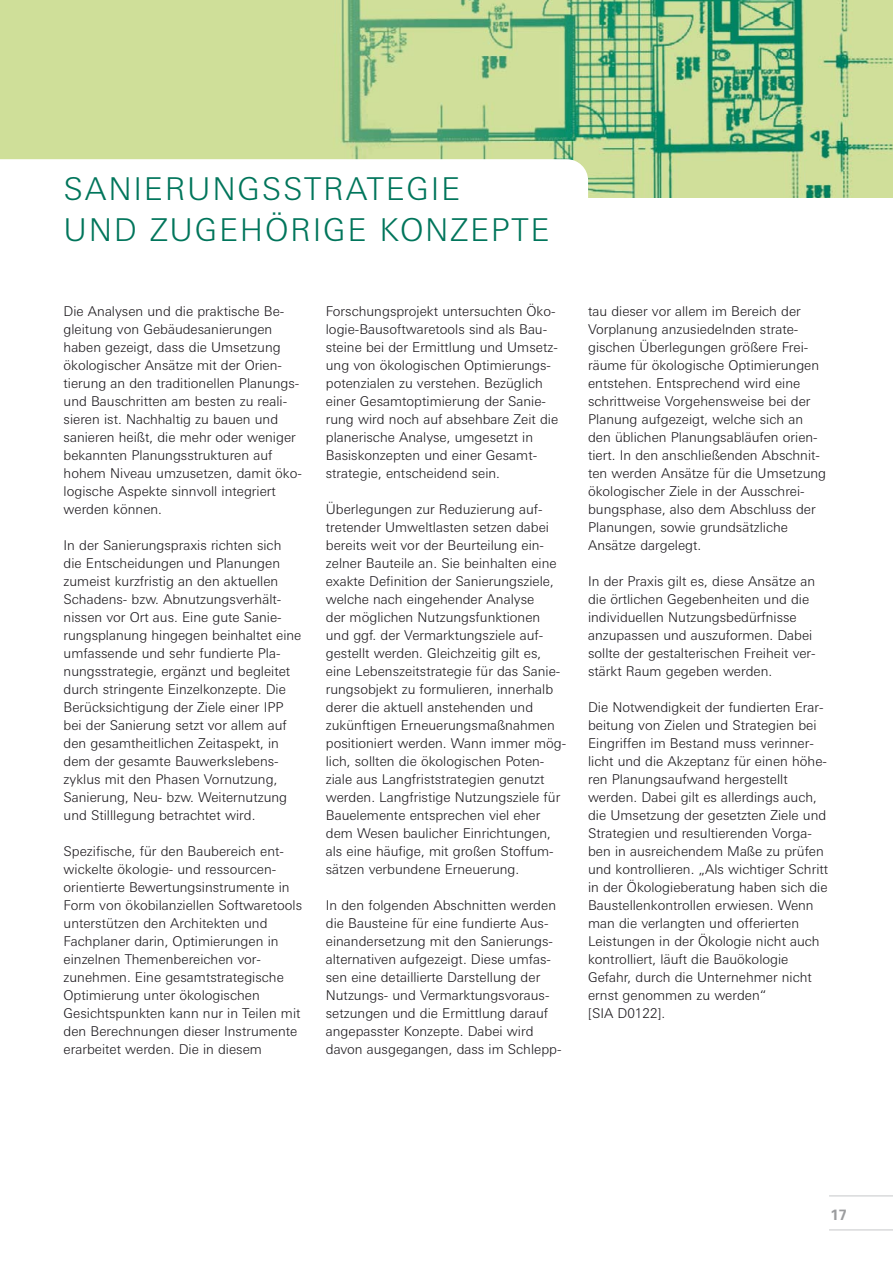
<style>
.page{position:relative;width:893px;height:1263px;background:#fff}
.page>*{position:absolute;margin:0;border:0;box-sizing:border-box;transform-origin:0 0}
.t1{font:300 31.5px/40.5px "Deu Ba Univers";letter-spacing:.055em;color:#00755b}
.t2{font:700 15px "Univers";color:#9c9d9f}
.t3{font:300 13.5px/18px "Deu Ba Univers";color:#1a171b}
</style>
<div class="page">
<div style="left:0;top:0;width:893px;height:197px;background:#cfdf99"></div>
<img style="left:341px;top:0;width:552px;height:197px">
<hr style="left:829px;top:1229px;width:64px;height:2px;background:#d9dadb">
<hr style="left:829px;top:1195px;width:64px;height:2px;background:#d9dadb">
<div style="left:0;top:159px;width:588px;height:38px;background:#fff"></div>
<h1 class="t1" style="left:64px;top:171px;width:487px">SANIERUNGSSTRATEGIE<br>UND ZUGEHÖRIGE KONZEPTE</h1>
<p class="t3" style="left:64px;top:303px;width:240px">Die Analysen und die praktische Be&shy;gleitung von Gebäudesanierungen haben gezeigt, dass die Umsetzung ökologischer Ansätze mit der Orien&shy;tierung an den traditionellen Planungs&shy;und Bauschritten am besten zu reali&shy;sieren ist. Nachhaltig zu bauen und sanieren heißt, die mehr oder weniger bekannten Planungsstrukturen auf hohem Niveau umzusetzen, damit öko&shy;logische Aspekte sinnvoll integriert werden können.</p>
<p class="t3" style="left:64px;top:537px;width:239px">In der Sanierungspraxis richten sich die Entscheidungen und Planungen zumeist kurzfristig an den aktuellen Schadens- bzw. Abnutzungsverhält&shy;nissen vor Ort aus. Eine gute Sanie&shy;rungsplanung hingegen beinhaltet eine umfassende und sehr fundierte Pla&shy;nungsstrategie, ergänzt und begleitet durch stringente Einzelkonzepte. Die Berücksichtigung der Ziele einer IPP bei der Sanierung setzt vor allem auf den gesamtheitlichen Zeitaspekt, in dem der gesamte Bauwerkslebens&shy;zyklus mit den Phasen Vornutzung, Sanierung, Neu- bzw. Weiternutzung und Stilllegung betrachtet wird.</p>
<p class="t3" style="left:64px;top:843px;width:240px">Spezifische, für den Baubereich ent&shy;wickelte ökologie- und ressourcen&shy;orientierte Bewertungsinstrumente in Form von ökobilanziellen Softwaretools unterstützen den Architekten und Fachplaner darin, Optimierungen in einzelnen Themenbereichen vor&shy;zunehmen. Eine gesamtstrategische Optimierung unter ökologischen Gesichtspunkten kann nur in Teilen mit den Berechnungen dieser Instrumente erarbeitet werden. Die in diesem</p>
<p class="t3" style="left:326px;top:303px;width:234px">Forschungsprojekt untersuchten Öko&shy;logie-Bausoftwaretools sind als Bau&shy;steine bei der Ermittlung und Umsetz&shy;ung von ökologischen Optimierungs&shy;potenzialen zu verstehen. Bezüglich einer Gesamtoptimierung der Sanie&shy;rung wird noch auf absehbare Zeit die planerische Analyse, umgesetzt in Basiskonzepten und einer Gesamt&shy;strategie, entscheidend sein.</p>
<p class="t3" style="left:326px;top:501px;width:242px">Überlegungen zur Reduzierung auf&shy;tretender Umweltlasten setzen dabei bereits weit vor der Beurteilung ein&shy;zelner Bauteile an. Sie beinhalten eine exakte Definition der Sanierungsziele, welche nach eingehender Analyse<br>der möglichen Nutzungsfunktionen und ggf. der Vermarktungsziele auf&shy;gestellt werden. Gleichzeitig gilt es, eine Lebenszeitstrategie für das Sanie&shy;rungsobjekt zu formulieren, innerhalb derer die aktuell anstehenden und zukünftigen Erneuerungsmaßnahmen positioniert werden. Wann immer mög&shy;lich, sollten die ökologischen Poten&shy;ziale aus Langfriststrategien genutzt werden. Langfristige Nutzungsziele für Bauelemente entsprechen viel eher dem Wesen baulicher Einrichtungen, als eine häufige, mit großen Stoffum&shy;sätzen verbundene Erneuerung.</p>
<p class="t3" style="left:326px;top:897px;width:237px">In den folgenden Abschnitten werden die Bausteine für eine fundierte Aus&shy;einandersetzung mit den Sanierungs&shy;alternativen aufgezeigt. Diese umfas&shy;sen eine detaillierte Darstellung der Nutzungs- und Vermarktungsvoraus&shy;setzungen und die Ermittlung darauf angepasster Konzepte. Dabei wird davon ausgegangen, dass im Schlepp-</p>
<p class="t3" style="left:588px;top:303px;width:240px">tau dieser vor allem im Bereich der Vorplanung anzusiedelnden strate&shy;gischen Überlegungen größere Frei&shy;räume für ökologische Optimierungen entstehen. Entsprechend wird eine schrittweise Vorgehensweise bei der Planung aufgezeigt, welche sich an den üblichen Planungsabläufen orien&shy;tiert. In den anschließenden Abschnit&shy;ten werden Ansätze für die Umsetzung ökologischer Ziele in der Ausschrei&shy;bungsphase, also dem Abschluss der Planungen, sowie grundsätzliche Ansätze dargelegt.</p>
<p class="t3" style="left:588px;top:573px;width:229px">In der Praxis gilt es, diese Ansätze an die örtlichen Gegebenheiten und die individuellen Nutzungsbedürfnisse anzupassen und auszuformen. Dabei sollte der gestalterischen Freiheit ver&shy;stärkt Raum gegeben werden.</p>
<p class="t3" style="left:588px;top:699px;width:242px">Die Notwendigkeit der fundierten Erar&shy;beitung von Zielen und Strategien bei Eingriffen im Bestand muss verinner&shy;licht und die Akzeptanz für einen höhe&shy;ren Planungsaufwand hergestellt werden. Dabei gilt es allerdings auch, die Umsetzung der gesetzten Ziele und Strategien und resultierenden Vorga&shy;ben in ausreichendem Maße zu prüfen und kontrollieren. „Als wichtiger Schritt in der Ökologieberatung haben sich die Baustellenkontrollen erwiesen. Wenn man die verlangten und offerierten Leistungen in der Ökologie nicht auch kontrolliert, läuft die Bauökologie Gefahr, durch die Unternehmer nicht ernst genommen zu werden“<br>[SIA D0122].</p>
<p class="t2" style="left:830px;top:1209px;width:18px">17</p>
</div>
